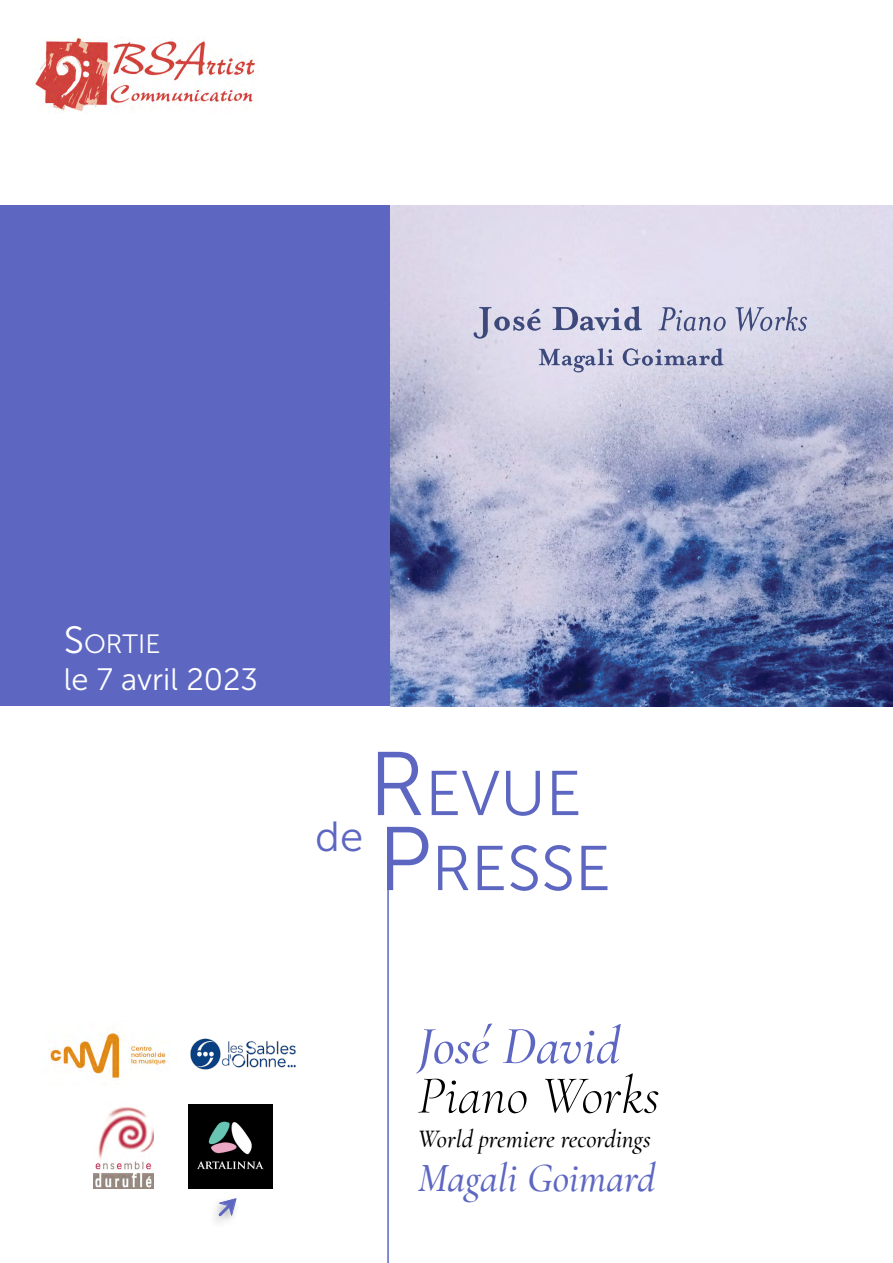
<style>
.page{position:relative;width:893px;height:1263px;background:#fff}
.page>*{position:absolute;margin:0;border:0;box-sizing:border-box;transform-origin:0 0}
.t1{font:63px/75px "Museo Sans 300";color:#5d67c2;text-align:center}
.t2{font:italic 300 54px "Cormorant Garamond";color:#000}
.t3{font:italic 500 54px "Cormorant Garamond";color:#5d67c2}
.t4{font:italic 500 40.5px "Cormorant Garamond";color:#5d67c2}
.t5{font:30.9px "Museo Sans 300";color:#fff}
.t6{font:26.4px "Museo Sans 300";color:#fff}
.t7{font:italic 500 25.2px "Cormorant Garamond";color:#000}
.s1{font-size:37.8px}
.s2{font-size:90px}
</style>
<div class="page">
<div style="left:0;top:205px;width:392px;height:501px;background:#5d67c2"></div>
<img style="left:35px;top:37px;width:220px;height:75px">
<hr style="left:387px;top:871px;width:2px;height:392px;background:#5d67c2">
<img style="left:390px;top:205px;width:503px;height:501px">
<img style="left:188px;top:1104px;width:85px;height:84px">
<img style="left:49px;top:1030px;width:120px;height:54px">
<img style="left:190px;top:1038px;width:106px;height:32px">
<img style="left:94px;top:1106px;width:59px;height:82px">
<svg style="left:216px;top:1198px;width:21px;height:21px"></svg>
<p class="t6" style="left:64px;top:630px;width:98px"><span class="s1">S</span>ORTIE</p>
<p class="t5" style="left:64px;top:663px;width:196px">le 7 avril 2023</p>
<h1 class="t1" style="left:315px;top:756px;width:297px"><span class="s2">R</span>EVUE<br><sup>de</sup> <span class="s2">P</span>RESSE</h1>
<h2 class="t3" style="left:418px;top:1014px;width:204px">José David</h2>
<h2 class="t2" style="left:418px;top:1064px;width:243px">Piano Works</h2>
<p class="t7" style="left:418px;top:1124px;width:235px">World premiere recordings</p>
<h3 class="t4" style="left:418px;top:1153px;width:239px">Magali Goimard</h3>
</div>
